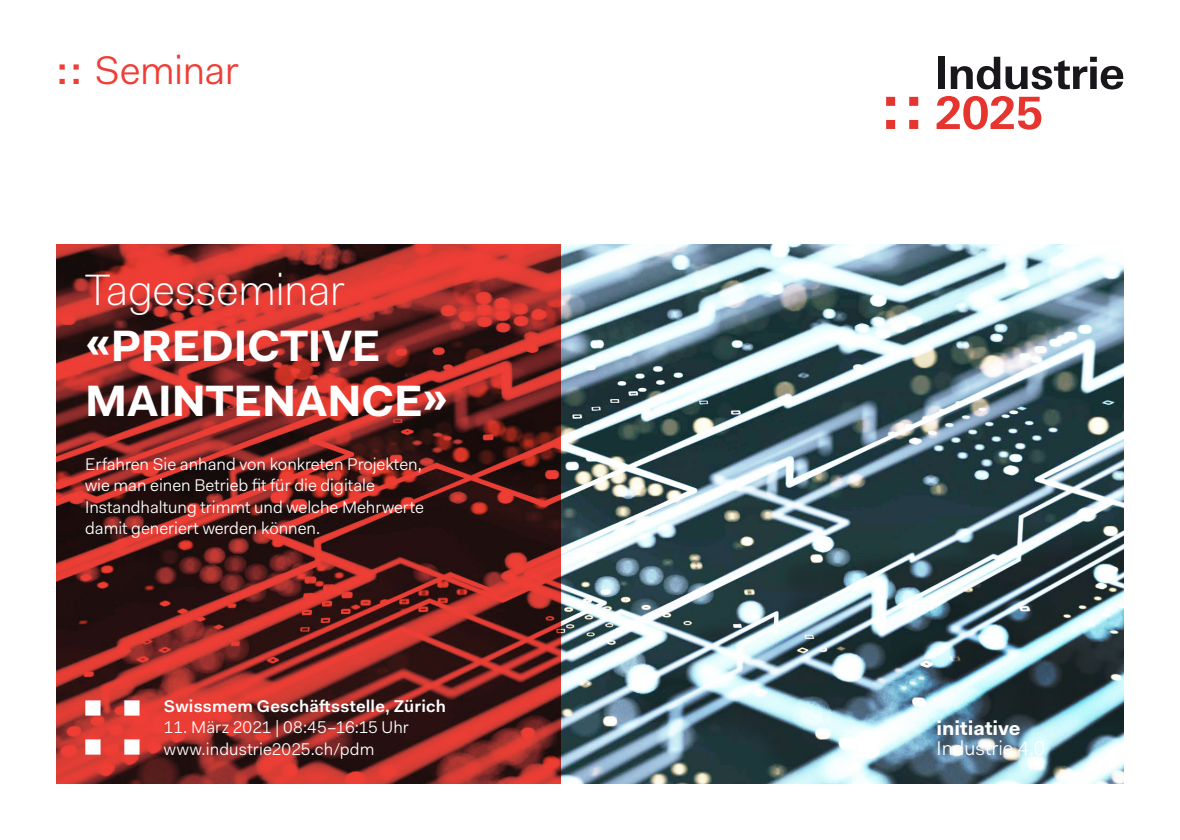
<style>
.page{position:relative;width:1180px;height:840px;background:#fff}
.page>*{position:absolute;margin:0;border:0;box-sizing:border-box;transform-origin:0 0}
.Lauftext{font:700 44px "Fakt Pro";color:#fff}
.Lauftext-2{font:300 44px "Fakt Pro";letter-spacing:-.01em;color:#fff}
.Zwischentitel{font:40px "Fakt Pro Blond";letter-spacing:-.01em;color:#ee3e35}
.t1{font:20px "Fakt Pro Blond";color:#fff}
.t2{font:700 20px "Fakt Pro";color:#fff}
.Lauftext-3{font:17px/21.2px "Fakt Pro Blond";color:#fff}
.Lauftext-4{font:600 17px "Fakt Pro";letter-spacing:.015em;color:#fff}
.s1{font-family:"Fakt Pro";font-weight:500}
</style>
<div class="page">
<img style="left:561px;top:244px;width:562px;height:538px">
<div style="left:937px;top:57px;width:7px;height:32px;background:#1a171c"></div>
<svg style="left:950px;top:57px;width:173px;height:32px"></svg>
<svg style="left:936px;top:96px;width:105px;height:33px"></svg>
<svg style="left:886px;top:97px;width:32px;height:32px"></svg>
<svg style="left:57px;top:244px;width:504px;height:538px;background:#812622"></svg>
<svg style="left:85px;top:700px;width:54px;height:54px"></svg>
<p class="Zwischentitel" style="left:57px;top:44px;width:183px"><span class="s1">::</span> Seminar</p>
<p class="Lauftext-2" style="left:85px;top:261px;width:261px">Tagesseminar</p>
<p class="Lauftext" style="left:85px;top:316px;width:297px">«PREDICTIVE</p>
<p class="Lauftext" style="left:85px;top:371px;width:365px">MAINTENANCE»</p>
<p class="Lauftext-3" style="left:85px;top:453px;width:338px">Erfahren Sie anhand von konkreten Projekten,</p>
<p class="Lauftext-3" style="left:85px;top:474px;width:291px">wie man einen Betrieb fit für die digitale</p>
<p class="Lauftext-3" style="left:85px;top:496px;width:340px">Instandhaltung trimmt und welche Mehrwerte</p>
<p class="Lauftext-3" style="left:85px;top:517px;width:236px">damit generiert werden können.</p>
<p class="Lauftext-4" style="left:164px;top:694px;width:283px">Swissmem Geschäftsstelle, Zürich</p>
<p class="Lauftext-3" style="left:164px;top:716px;width:246px">11. März 2021 | 08:45–16:15 Uhr www.industrie2025.ch/pdm</p>
<p class="t2" style="left:936px;top:714px;width:85px">initiative</p>
<p class="t1" style="left:936px;top:734px;width:110px">Industrie 4.0</p>
</div>
